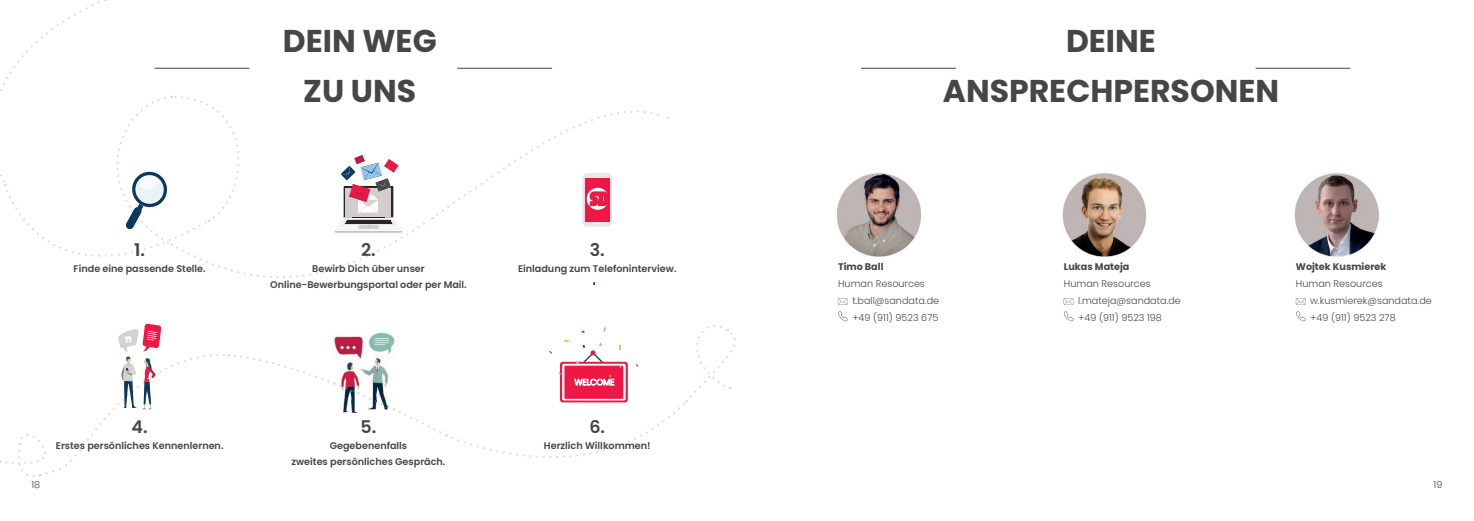
<style>
.page{position:relative;width:1474px;height:521px;background:#fff}
.page>*{position:absolute;margin:0;border:0;box-sizing:border-box;transform-origin:0 0}
.t1{font:700 31.5px/49.9px "Poppins";color:#454647;text-align:center}
.t2{font:600 17.5px "Poppins";color:#454647}
.t3{font:600 9.62px/15.8px "Poppins";color:#454647;text-align:center}
.t4{font:300 9.62px/16.6px "Poppins";color:#454647}
.t5{font:700 9.62px "Poppins";color:#454647}
.t6{font:300 8.31px "Poppins";color:#fff}
</style>
<div class="page">
<svg style="left:0;top:323px;width:736px;height:154px"></svg>
<svg style="left:0;top:0;width:668px;height:285px"></svg>
<hr style="left:457px;top:68px;width:95px;height:1px;background:#454647">
<hr style="left:1255px;top:68px;width:95px;height:1px;background:#454647">
<hr style="left:154px;top:68px;width:95px;height:1px;background:#454647">
<hr style="left:861px;top:68px;width:95px;height:1px;background:#454647">
<img style="left:326px;top:326px;width:76px;height:91px">
<img style="left:327px;top:380px;width:74px;height:33px">
<img style="left:1294px;top:173px;width:84px;height:84px">
<svg style="left:1295px;top:298px;width:10px;height:7px"></svg>
<svg style="left:1296px;top:311px;width:9px;height:10px"></svg>
<img style="left:1062px;top:173px;width:84px;height:84px">
<img style="left:837px;top:173px;width:83px;height:84px">
<svg style="left:1063px;top:298px;width:10px;height:7px"></svg>
<svg style="left:837px;top:298px;width:10px;height:7px"></svg>
<svg style="left:1063px;top:311px;width:10px;height:10px"></svg>
<svg style="left:838px;top:311px;width:9px;height:10px"></svg>
<h1 class="t1" style="left:283px;top:16px;width:155px">DEIN WEG<br>ZU UNS</h1>
<h1 class="t1" style="left:942px;top:16px;width:338px">DEINE<br>ANSPRECHPERSONEN</h1>
<h2 class="t2" style="left:134px;top:240px;width:12px">1.</h2>
<p class="t3" style="left:74px;top:261px;width:134px">Finde eine passende Stelle.</p>
<h2 class="t2" style="left:361px;top:240px;width:16px">2.</h2>
<p class="t3" style="left:270px;top:261px;width:198px">Bewirb Dich über unser<br>Online-Bewerbungsportal oder per Mail.</p>
<h2 class="t2" style="left:132px;top:417px;width:18px">4.</h2>
<p class="t3" style="left:56px;top:438px;width:169px">Erstes persönliches Kennenlernen.</p>
<h2 class="t2" style="left:360px;top:417px;width:17px">5.</h2>
<p class="t3" style="left:291px;top:438px;width:155px">Gegebenenfalls<br>zweites persönliches Gespräch.</p>
<h2 class="t2" style="left:589px;top:240px;width:17px">3.</h2>
<p class="t3" style="left:518px;top:261px;width:160px">Einladung zum Telefoninterview.</p>
<p class="t6" style="left:574px;top:377px;width:41px">WELCOME</p>
<h2 class="t2" style="left:589px;top:417px;width:17px">6.</h2>
<p class="t3" style="left:544px;top:438px;width:108px">Herzlich Willkommen!</p>
<p class="t5" style="left:838px;top:261px;width:47px">Timo Ball</p>
<p class="t4" style="left:838px;top:275px;width:88px">Human Resources</p>
<p class="t4" style="left:852px;top:293px;width:88px">t.ball@sandata.de +49 (911) 9523 675</p>
<p class="t5" style="left:1063px;top:261px;width:67px">Lukas Mateja</p>
<p class="t4" style="left:1063px;top:275px;width:88px">Human Resources</p>
<p class="t4" style="left:1078px;top:293px;width:104px">l.mateja@sandata.de +49 (911) 9523 198</p>
<p class="t5" style="left:1295px;top:261px;width:92px">Wojtek Kusmierek</p>
<p class="t4" style="left:1310px;top:274px;width:123px;line-height:17.7px;text-indent:-14px">Human Resources w.kusmierek@sandata.de</p>
<p class="t4" style="left:1310px;top:309px;width:87px">+49 (911) 9523 278</p>
<p class="t4" style="left:32px;top:476px;width:10px">18</p>
<p class="t4" style="left:1433px;top:476px;width:10px">19</p>
</div>
